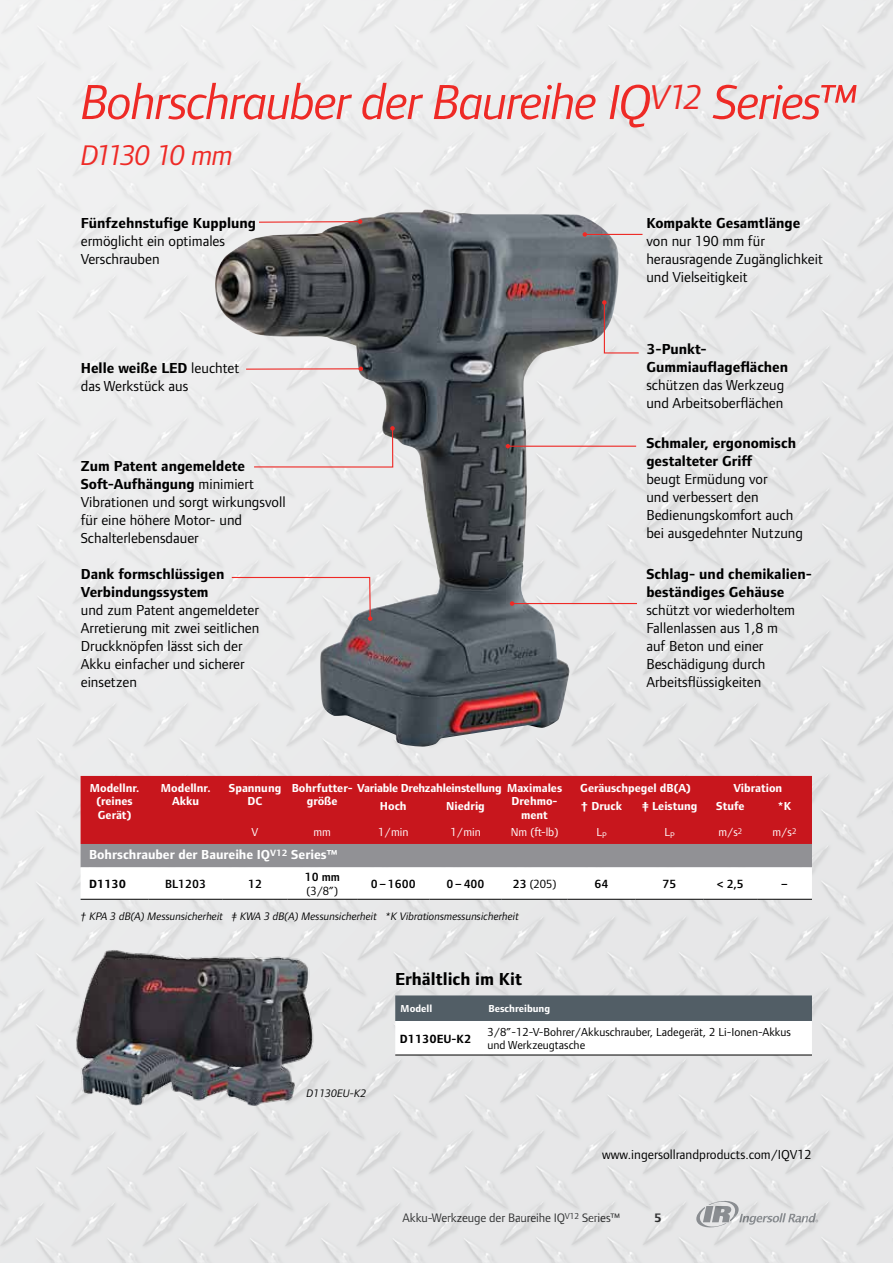
<style>
.page{position:relative;width:893px;height:1263px;background:#fff}
.page>*{position:absolute;margin:0;border:0;box-sizing:border-box;transform-origin:0 0}
.t1{font:italic 51px "Foundry Form Sans";letter-spacing:-.03em;color:#ee2a26}
.t2{font:italic 29.4px "Foundry Form Sans";letter-spacing:-.085em;color:#ee2a26}
.t3{font:700 18px "Foundry Form Sans";color:#000}
.t4{font:15px/18px "Foundry Form Sans";color:#000}
.t5{font:700 15px/18px "Foundry Form Sans";color:#000}
.t6{font:700 13.5px "Foundry Form Sans";color:#fff}
.t7{font:13.5px "Foundry Form Sans";color:#000}
.t8{font:12.75px "Foundry Form Sans";letter-spacing:-.01em;color:#000}
.t9{font:700 12.75px "Foundry Form Sans";color:#000}
.t10{font:600 12.3px "Foundry Form Sans";color:#000}
.t11{font:700 12.3px "Foundry Form Sans";color:#000}
.t12{font:12.3px "Foundry Form Sans";color:#000}
.t13{font:700 12px/13.5px "Foundry Form Sans";color:#fff;text-align:center}
.t14{font:12px/13.5px "Foundry Form Sans";color:#000}
.t15{font:700 12px/13.5px "Foundry Form Sans";letter-spacing:-.02em;color:#fff}
.t16{font:12px "Foundry Form Sans";color:#fff}
.t17{font:italic 11.25px "Foundry Form Sans";color:#000}
.t18{font:700 10.5px "Foundry Form Sans";color:#fff}
.s1{font-weight:700}
.s2{font-weight:600}
</style>
<div class="page">
<img style="left:0;top:0;width:893px;height:1263px">
<div style="left:81px;top:776px;width:731px;height:68px;background:#c8161d"></div>
<svg style="left:81px;top:844px;width:731px;height:55px"></svg>
<hr style="left:81px;top:899px;width:68px;height:1px;background:#000">
<hr style="left:149px;top:899px;width:74px;height:1px;background:#000">
<hr style="left:223px;top:899px;width:64px;height:1px;background:#000">
<hr style="left:287px;top:899px;width:70px;height:1px;background:#000">
<hr style="left:357px;top:899px;width:72px;height:1px;background:#000">
<hr style="left:429px;top:899px;width:73px;height:1px;background:#000">
<hr style="left:502px;top:899px;width:65px;height:1px;background:#000">
<hr style="left:567px;top:899px;width:68px;height:1px;background:#000">
<hr style="left:635px;top:899px;width:69px;height:1px;background:#000">
<hr style="left:704px;top:899px;width:53px;height:1px;background:#000">
<hr style="left:757px;top:899px;width:55px;height:1px;background:#000">
<svg style="left:395px;top:995px;width:417px;height:60px"></svg>
<hr style="left:395px;top:1055px;width:88px;height:1px;background:#000">
<hr style="left:483px;top:1055px;width:329px;height:1px;background:#000">
<img style="left:214px;top:209px;width:407px;height:538px">
<svg style="left:231px;top:576px;width:141px;height:45px;background:#e6e0e1"></svg>
<svg style="left:258px;top:219px;width:104px;height:5px"></svg>
<hr style="left:246px;top:368px;width:115px;height:2px;background:#ee2a26">
<svg style="left:359px;top:367px;width:4px;height:4px"></svg>
<hr style="left:585px;top:234px;width:57px;height:1px;background:#ee2a26">
<svg style="left:583px;top:232px;width:4px;height:5px"></svg>
<hr style="left:508px;top:446px;width:128px;height:1px;background:#ee2a26">
<svg style="left:506px;top:444px;width:4px;height:4px"></svg>
<hr style="left:512px;top:603px;width:125px;height:1px;background:#ee2a26">
<svg style="left:510px;top:601px;width:4px;height:5px"></svg>
<svg style="left:602px;top:300px;width:38px;height:54px;background:#d7cecf"></svg>
<img style="left:72px;top:936px;width:249px;height:185px">
<svg style="left:253px;top:426px;width:142px;height:42px;background:#e8e1e1"></svg>
<h1 class="t1" style="left:81px;top:73px;width:778px">Bohrschrauber der Baureihe IQ<sup>V12</sup> Series™</h1>
<h2 class="t2" style="left:81px;top:138px;width:154px">D1130 10 mm</h2>
<p class="t5" style="left:81px;top:214px;width:177px">Fünfzehnstufige Kupplung</p>
<p class="t4" style="left:81px;top:232px;width:146px">ermöglicht ein optimales<br>Verschrauben</p>
<p class="t4" style="left:81px;top:359px;width:160px"><span class="s1">Helle weiße LED</span> leuchtet das Werkstück aus</p>
<p class="t4" style="left:81px;top:456px;width:206px"><span class="s1">Zum Patent angemeldete<br>Soft-Aufhängung</span> minimiert<br>Vibrationen und sorgt wirkungsvoll für eine höhere Motor- und<br>Schalterlebensdauer</p>
<p class="t5" style="left:81px;top:566px;width:145px">Dank formschlüssigen<br>Verbindungssystem</p>
<p class="t4" style="left:81px;top:601px;width:180px">und zum Patent angemeldeter<br>Arretierung mit zwei seitlichen<br>Druckknöpfen lässt sich der<br>Akku einfacher und sicherer einsetzen</p>
<p class="t5" style="left:646px;top:214px;width:156px">Kompakte Gesamtlänge</p>
<p class="t4" style="left:646px;top:232px;width:178px">von nur 190 mm für herausragende Zugänglichkeit und Vielseitigkeit</p>
<p class="t5" style="left:646px;top:340px;width:143px">3-Punkt-<br>Gummiauflageflächen</p>
<p class="t4" style="left:646px;top:376px;width:140px">schützen das Werkzeug und Arbeitsoberflächen</p>
<p class="t5" style="left:646px;top:435px;width:151px">Schmaler, ergonomisch gestalteter Griff</p>
<p class="t4" style="left:646px;top:470px;width:158px">beugt Ermüdung vor<br>und verbessert den<br>Bedienungskomfort auch bei ausgedehnter Nutzung</p>
<p class="t5" style="left:646px;top:566px;width:166px">Schlag- und chemikalien&shy;beständiges Gehäuse</p>
<p class="t4" style="left:646px;top:601px;width:150px">schützt vor wiederholtem<br>Fallenlassen aus 1,8 m auf Beton und einer<br>Beschädigung durch<br>Arbeitsflüssigkeiten</p>
<p class="t13" style="left:90px;top:781px;width:51px">Modellnr. (reines<br>Gerät)</p>
<p class="t13" style="left:161px;top:781px;width:51px">Modellnr.<br>Akku</p>
<p class="t13" style="left:229px;top:781px;width:54px">Spannung<br>DC</p>
<p class="t15" style="left:307px;top:781px;width:257px;text-indent:-15px">Bohrfutter- Variable Drehzahleinstellung Maximales größe</p>
<p class="t13" style="left:580px;top:781px;width:112px">Geräuschpegel dB(A)</p>
<p class="t13" style="left:733px;top:781px;width:50px">Vibration</p>
<p class="t13" style="left:512px;top:795px;width:47px">Drehmo&shy;ment</p>
<p class="t13" style="left:380px;top:800px;width:28px">Hoch</p>
<p class="t13" style="left:446px;top:800px;width:40px">Niedrig</p>
<p class="t13" style="left:581px;top:800px;width:43px">† Druck</p>
<p class="t13" style="left:642px;top:800px;width:57px">‡ Leistung</p>
<p class="t13" style="left:716px;top:800px;width:30px">Stufe</p>
<p class="t13" style="left:778px;top:800px;width:15px">*K</p>
<p class="t16" style="left:252px;top:825px;width:8px">V</p>
<p class="t16" style="left:314px;top:825px;width:19px">mm</p>
<p class="t16" style="left:378px;top:825px;width:32px">1/min</p>
<p class="t16" style="left:450px;top:825px;width:32px">1/min</p>
<p class="t16" style="left:511px;top:825px;width:49px">Nm (ft-lb)</p>
<p class="t16" style="left:596px;top:825px;width:12px">L<sub>P</sub></p>
<p class="t16" style="left:664px;top:825px;width:12px">L<sub>P</sub></p>
<p class="t16" style="left:718px;top:825px;width:25px">m/s<sup>2</sup></p>
<p class="t16" style="left:773px;top:825px;width:25px">m/s<sup>2</sup></p>
<p class="t6" style="left:89px;top:847px;width:250px">Bohrschrauber der Baureihe IQ<sup>V12</sup> Series™</p>
<p class="t11" style="left:89px;top:876px;width:39px">D1130</p>
<p class="t10" style="left:165px;top:876px;width:42px">BL1203</p>
<p class="t10" style="left:248px;top:876px;width:15px">12</p>
<p class="t10" style="left:305px;top:869px;width:37px">10 mm</p>
<p class="t12" style="left:306px;top:883px;width:33px">(3/8”)</p>
<p class="t10" style="left:371px;top:876px;width:46px">0 – 1600</p>
<p class="t10" style="left:447px;top:876px;width:40px">0–400</p>
<p class="t12" style="left:513px;top:876px;width:45px"><span class="s2">23</span> (205)</p>
<p class="t10" style="left:595px;top:876px;width:15px">64</p>
<p class="t10" style="left:663px;top:876px;width:15px">75</p>
<p class="t10" style="left:717px;top:876px;width:28px">&lt; 2,5</p>
<p class="t10" style="left:782px;top:876px;width:7px">–</p>
<p class="t17" style="left:81px;top:909px;width:440px">† KPA 3 dB(A) Messunsicherheit ‡ KWA 3 dB(A) Messunsicherheit *K Vibrationsmessunsicherheit</p>
<p class="t17" style="left:306px;top:1087px;width:62px">D1130EU-K2</p>
<p class="t3" style="left:395px;top:968px;width:128px">Erhältlich im Kit</p>
<p class="t18" style="left:401px;top:1002px;width:33px">Modell</p>
<p class="t18" style="left:488px;top:1002px;width:63px">Beschreibung</p>
<p class="t11" style="left:400px;top:1031px;width:73px">D1130EU-K2</p>
<p class="t14" style="left:487px;top:1025px;width:305px">3/8”-12-V-Bohrer/Akkuschrauber, Ladegerät, 2 Li-Ionen-Akkus und Werkzeugtasche</p>
<p class="t7" style="left:602px;top:1146px;width:211px">www.ingersollrandproducts.com/IQV12</p>
<p class="t8" style="left:403px;top:1210px;width:219px">Akku-Werkzeuge der Baureihe IQ<sup>V12</sup> Series™</p>
<p class="t9" style="left:654px;top:1210px;width:9px">5</p>
</div>
